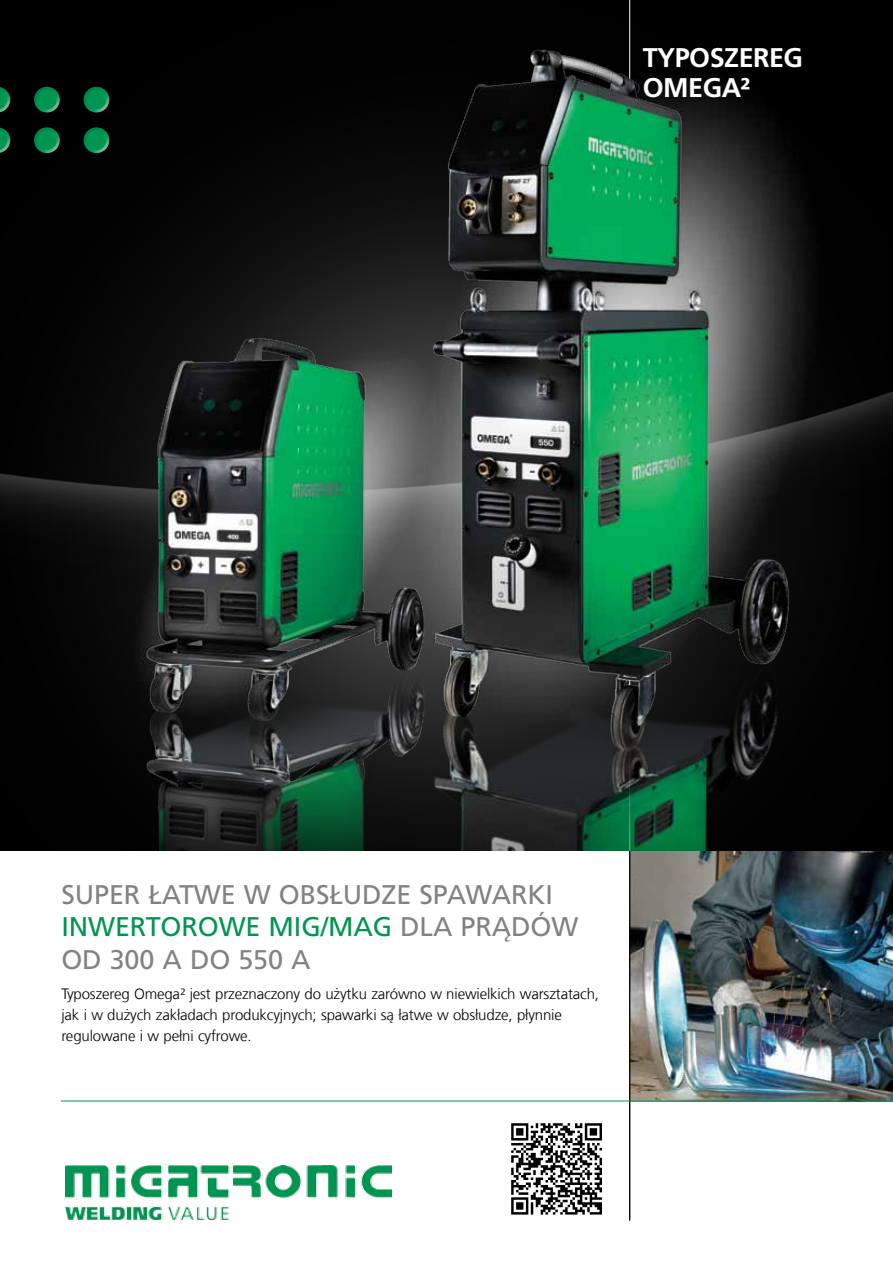
<style>
.page{position:relative;width:893px;height:1263px;background:#fff}
.page>*{position:absolute;margin:0;border:0;box-sizing:border-box;transform-origin:0 0}
.t1{font:27px/32.4px "Frutiger LT Pro";letter-spacing:-.005em;color:#808285}
.t2{font:700 27px/30px "Frutiger LT Pro";letter-spacing:-.02em;color:#fff}
.t3{font:300 15px/21px "Frutiger LT Com";letter-spacing:-.01em;color:#000}
.s1{color:#009551}
</style>
<div class="page">
<img style="left:630px;top:850px;width:263px;height:251px">
<img style="left:511px;top:1123px;width:91px;height:92px">
<img style="left:0;top:0;width:893px;height:850px">
<svg style="left:0;top:87px;width:10px;height:25px"></svg>
<svg style="left:34px;top:87px;width:26px;height:25px"></svg>
<svg style="left:34px;top:127px;width:26px;height:26px"></svg>
<svg style="left:84px;top:87px;width:25px;height:25px"></svg>
<svg style="left:84px;top:127px;width:25px;height:26px"></svg>
<div style="left:37px;top:90px;width:20px;height:20px;background:#009551;border-radius:50%"></div>
<div style="left:87px;top:90px;width:19px;height:20px;background:#009551;border-radius:50%"></div>
<div style="left:87px;top:130px;width:19px;height:20px;background:#009551;border-radius:50%"></div>
<div style="left:37px;top:130px;width:20px;height:20px;background:#009551;border-radius:50%"></div>
<svg style="left:0;top:128px;width:10px;height:25px"></svg>
<img style="left:65px;top:1166px;width:326px;height:53px">
<hr style="left:629px;top:0;width:1px;height:87px;background:#fff">
<hr style="left:629px;top:850px;width:1px;height:370px;background:#000">
<hr style="left:61px;top:1101px;width:832px;height:1px;background:#009551">
<img style="left:130px;top:327px;width:268px;height:523px">
<img style="left:398px;top:45px;width:426px;height:805px">
<h1 class="t2" style="left:643px;top:43px;width:162px">TYPOSZEREG<br>OMEGA²</h1>
<h1 class="t1" style="left:61px;top:879px;width:518px">SUPER ŁATWE W OBSŁUDZE SPAWARKI<br><span class="s1">INWERTOROWE MI G/MAG</span> DLA PRĄDÓW<br>OD 300 A DO 550 A</h1>
<p class="t3" style="left:61px;top:984px;width:539px">Typoszereg Omega² jest przeznaczony do użytku zarówno w niewielkich warsztatach, jak i w dużych zakładach produkcyjnych; spawarki są łatwe w obsłudze, płynnie regulowane i w pełni cyfrowe.</p>
</div>
